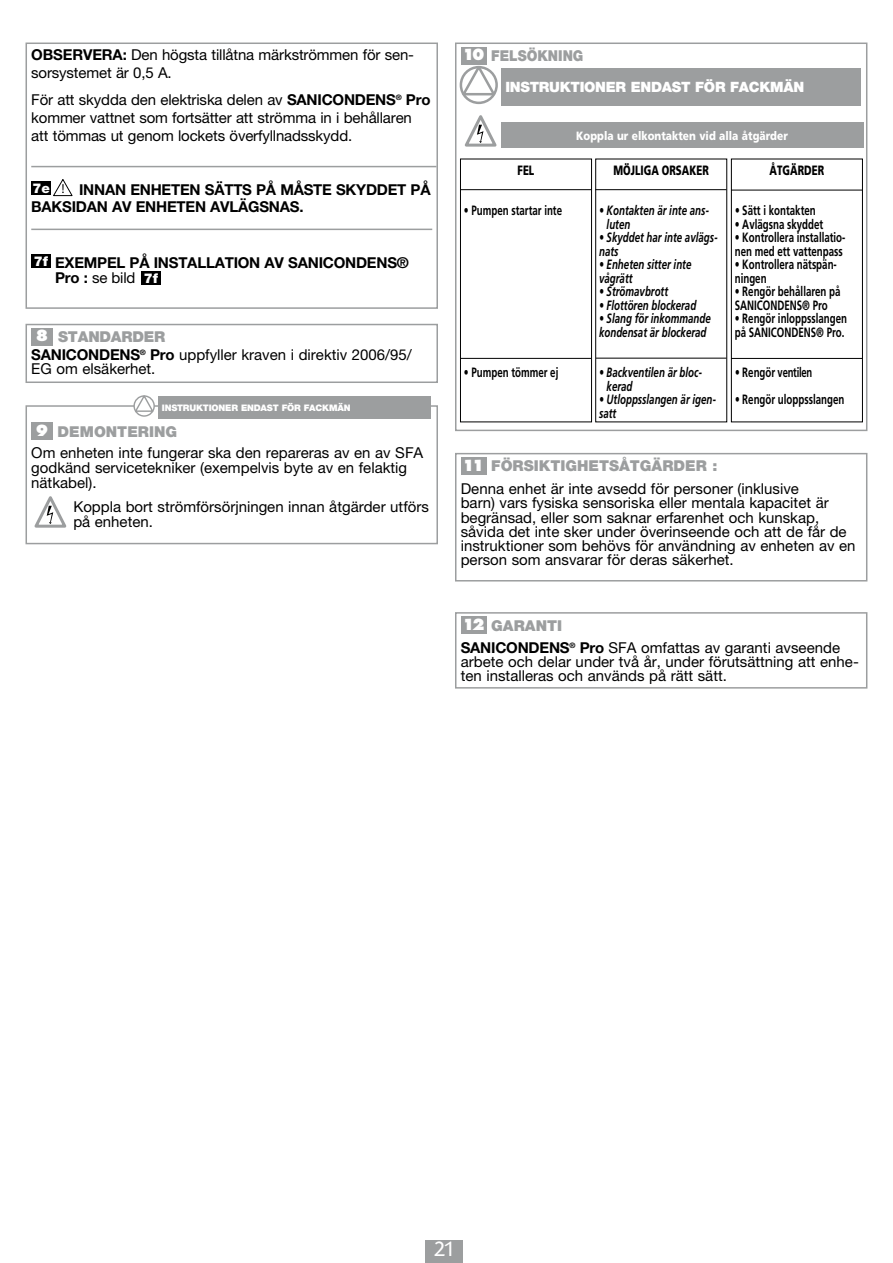
<style>
.page{position:relative;width:893px;height:1263px;background:#fff}
.page>*{position:absolute;margin:0;border:0;box-sizing:border-box;transform-origin:0 0}
.t1{font:22.5px "Today SHOP";color:#fff}
.t2{font:15px/18px "Helvetica Neue";color:#000}
.t3{font:15px/14.2px "Helvetica Neue CE";color:#000}
.t4{font:700 15px/16.5px "Helvetica Neue";letter-spacing:-.015em;color:#000}
.t5{font:900 15px "Helvetica Neue";color:#9c9e9f}
.t6{font:900 15px "Helvetica Neue";color:#9c9e9f;scale:.9 1}
.t7{font:900 14.25px "Helvetica Neue";letter-spacing:-.02em;color:#fff}
.t8{font:700 13.5px/13.5px "Frutiger";color:#000;scale:.72 1}
.t9{font:italic 700 13.5px/13.5px "Frutiger";color:#000;scale:.72 1}
.t10{font:900 13.5px "Frutiger";color:#000;scale:.72 1}
.t11{font:700 13.5px "Frutiger";letter-spacing:-.025em;color:#000;scale:.72 1}
.t12{font:900 13.5px "Helvetica Neue";color:#fff}
.t13{font:900 12px "Frutiger";color:#fff;scale:.85 1}
.t14{font:900 9px "Helvetica Neue";letter-spacing:-.02em;color:#fff}
.s1{font-weight:700}
.s2{font-weight:900;font-size:13.5px;color:#fff}
.s3{font-weight:400}
.s4{font-family:"Futura";font-weight:800;color:#fff}
.s5{font-weight:900;color:#9c9e9f}
.s6{font-style:italic}
</style>
<div class="page">
<div style="left:425px;top:1240px;width:37px;height:23px;background:#9c9e9f"></div>
<div style="left:31px;top:328px;width:22px;height:17px;background:#9c9e9f"></div>
<div style="left:26px;top:324px;width:412px;height:59px;border:2px solid #9c9e9f"></div>
<div style="left:31px;top:423px;width:22px;height:17px;background:#9c9e9f"></div>
<svg style="left:35px;top:496px;width:32px;height:32px"></svg>
<div style="left:26px;top:405px;width:412px;height:139px;border:2px solid #9c9e9f"></div>
<div style="left:461px;top:457px;width:25px;height:17px;background:#9c9e9f"></div>
<div style="left:455px;top:453px;width:412px;height:128px;border:2px solid #9c9e9f"></div>
<div style="left:461px;top:617px;width:25px;height:17px;background:#9c9e9f"></div>
<div style="left:455px;top:612px;width:412px;height:77px;border:2px solid #9c9e9f"></div>
<div style="left:461px;top:47px;width:25px;height:17px;background:#9c9e9f"></div>
<div style="left:455px;top:43px;width:412px;height:388px;border:2px solid #9c9e9f"></div>
<div style="left:501px;top:123px;width:362px;height:25px;background:#9c9e9f"></div>
<svg style="left:465px;top:115px;width:32px;height:32px"></svg>
<div style="left:460px;top:159px;width:132px;height:263px;border:1px solid #000"></div>
<div style="left:595px;top:159px;width:132px;height:263px;border:1px solid #000"></div>
<div style="left:731px;top:159px;width:132px;height:263px;border:1px solid #000"></div>
<hr style="left:461px;top:189px;width:130px;height:1px;background:#000">
<hr style="left:595px;top:189px;width:131px;height:1px;background:#000">
<hr style="left:731px;top:190px;width:131px;height:1px;background:#000">
<hr style="left:596px;top:358px;width:130px;height:1px;background:#000">
<hr style="left:731px;top:358px;width:131px;height:1px;background:#000">
<hr style="left:461px;top:358px;width:130px;height:1px;background:#000">
<div style="left:501px;top:68px;width:360px;height:38px;background:#9c9e9f"></div>
<svg style="left:461px;top:67px;width:36px;height:36px"></svg>
<div style="left:460px;top:66px;width:38px;height:38px;border:3px solid #9c9e9f;border-radius:50%"></div>
<svg style="left:460px;top:66px;width:38px;height:31px"></svg>
<hr style="left:31px;top:166px;width:405px;height:1px;background:#9c9e9f">
<hr style="left:31px;top:229px;width:401px;height:1px;background:#9c9e9f">
<div style="left:31px;top:181px;width:20px;height:14px;background:#000"></div>
<svg style="left:53px;top:179px;width:19px;height:17px"></svg>
<div style="left:31px;top:254px;width:20px;height:14px;background:#000"></div>
<div style="left:141px;top:271px;width:20px;height:14px;background:#000"></div>
<div style="left:26px;top:43px;width:412px;height:266px;border:2px solid #9c9e9f"></div>
<div style="left:159px;top:396px;width:272px;height:22px;background:#9c9e9f"></div>
<div style="left:133px;top:395px;width:22px;height:22px;border:1px solid #9c9e9f;border-radius:50%"></div>
<svg style="left:133px;top:395px;width:22px;height:18px"></svg>
<p class="t2" style="left:31px;top:46px;width:384px"><span class="s1">OBSERVERA:</span> Den högsta tillåtna märkströmmen för sen&shy;sorsystemet är 0,5 A.</p>
<p class="t2" style="left:31px;top:90px;width:401px">För att skydda den elektriska delen av <span class="s1">SANICONDENS</span><sup>®</sup> <span class="s1">Pro </span>kommer vattnet som fortsätter att strömma in i behållaren att tömmas ut genom lockets överfyllnadsskydd.</p>
<p class="t12" style="left:32px;top:180px;width:19px">7e</p>
<p class="t4" style="left:31px;top:181px;width:401px;text-indent:48px">INNAN ENHETEN SÄTTS PÅ MÅSTE SKYDDET PÅ<br>BAKSIDAN AV ENHETEN AVLÄGSNAS.</p>
<p class="t4" style="left:55px;top:255px;width:355px;line-height:15px;text-indent:-21px"><span class="s2">7f</span> EXEMPEL PÅ INSTALLATION AV SANICONDENS®<br>Pro : <span class="s3">se bild</span> <span class="s2">7f</span></p>
<p class="t2" style="left:31px;top:328px;width:382px;text-indent:5px"><span class="s4">8</span> <span class="s5">STANDARDER<br></span><span class="s1">SANICONDENS</span><sup>®</sup> <span class="s1">Pro</span> uppfyller kraven i direktiv 2006/95/</p>
<p class="t2" style="left:31px;top:360px;width:126px">EG om elsäkerhet.</p>
<p class="t14" style="left:162px;top:402px;width:190px">INSTRUKTIONER ENDAST FÖR FACKMÄN</p>
<p class="t2" style="left:31px;top:421px;width:394px;line-height:21.3px;text-indent:5px"><span class="s4">9</span> <span class="s5">DEMONTERING<br></span>Om enheten inte fungerar ska den repareras av en av SFA</p>
<p class="t2" style="left:31px;top:460px;width:377px;line-height:15px">godkänd servicetekniker (exempelvis byte av en felaktig nätkabel).</p>
<p class="t2" style="left:73px;top:499px;width:357px;line-height:15px">Koppla bort strömförsörjningen innan åtgärder utförs på enheten.</p>
<p class="t6" style="left:462px;top:47px;width:136px"><span class="s4">10</span> FELSÖKNING</p>
<p class="t7" style="left:505px;top:79px;width:300px">INSTRUKTIONER ENDAST FÖR FACKMÄN</p>
<p class="t10" style="left:518px;top:162px;width:25px">FEL</p>
<p class="t8" style="left:464px;top:203px;width:138px">• Pumpen startar inte</p>
<p class="t8" style="left:464px;top:365px;width:133px">• Pumpen tömmer ej</p>
<p class="t13" style="left:576px;top:128px;width:250px">Koppla ur elkontakten vid alla åtgärder</p>
<p class="t10" style="left:614px;top:162px;width:134px">MÖJLIGA ORSAKER</p>
<p class="t9" style="left:607px;top:203px;width:144px;text-indent:-8px">• Kontakten är inte ans&shy;luten</p>
<p class="t9" style="left:599px;top:230px;width:167px">• Skyddet har inte avlägs&shy;nats</p>
<p class="t9" style="left:599px;top:257px;width:130px">• Enheten sitter inte vågrätt</p>
<p class="t9" style="left:599px;top:284px;width:98px">• Strömavbrott</p>
<p class="t9" style="left:599px;top:298px;width:137px">• Flottören blockerad</p>
<p class="t9" style="left:599px;top:311px;width:157px">• Slang för inkommande kondensat är blockerad</p>
<p class="t9" style="left:607px;top:365px;width:134px;text-indent:-8px">• Backventilen är bloc&shy;kerad</p>
<p class="t9" style="left:599px;top:392px;width:164px">• Utloppsslangen är igen&shy;satt</p>
<p class="t10" style="left:770px;top:162px;width:77px">ÅTGÄRDER</p>
<p class="t8" style="left:735px;top:203px;width:114px"><span class="s6">•</span> Sätt i kontakten</p>
<p class="t8" style="left:735px;top:217px;width:125px">• Avlägsna skyddet</p>
<p class="t8" style="left:735px;top:230px;width:155px">• Kontrollera installatio&shy;nen med ett vattenpass</p>
<p class="t8" style="left:735px;top:257px;width:143px">• Kontrollera nätspän&shy;ningen</p>
<p class="t8" style="left:735px;top:284px;width:149px">• Rengör behållaren på<br>SANICONDENS® Pro</p>
<p class="t8" style="left:735px;top:311px;width:158px">• Rengör inloppsslangen på SANICONDENS® Pro.</p>
<p class="t11" style="left:735px;top:364px;width:109px"><span class="s6">•</span> Rengör ventilen</p>
<p class="t8" style="left:735px;top:392px;width:154px"><span class="s6">•</span> Rengör uloppsslangen</p>
<p class="t5" style="left:462px;top:457px;width:256px"><span class="s4">11</span> FÖRSIKTIGHETSÅTGÄRDER :</p>
<p class="t3" style="left:461px;top:482px;width:396px">Denna enhet är inte avsedd för personer (inklusive<br>barn) vars fysiska sensoriska eller mentala kapacitet är begränsad, eller som saknar erfarenhet och kunskap, såvida det inte sker under överinseende och att de får de instruktioner som behövs för användning av enheten av en person som ansvarar för deras säkerhet.</p>
<p class="t2" style="left:461px;top:614px;width:381px;line-height:22.4px"><span class="s4">12</span> <span class="s5">GARANTI<br></span><span class="s1">SANICONDENS</span><sup>®</sup> <span class="s1">Pro</span> SFA omfattas av garanti avseende</p>
<p class="t2" style="left:461px;top:654px;width:400px;line-height:13.8px">arbete och delar under två år, under förutsättning att enhe&shy;ten installeras och används på rätt sätt.</p>
<h1 class="t1" style="left:434px;top:1237px;width:20px">21</h1>
</div>
